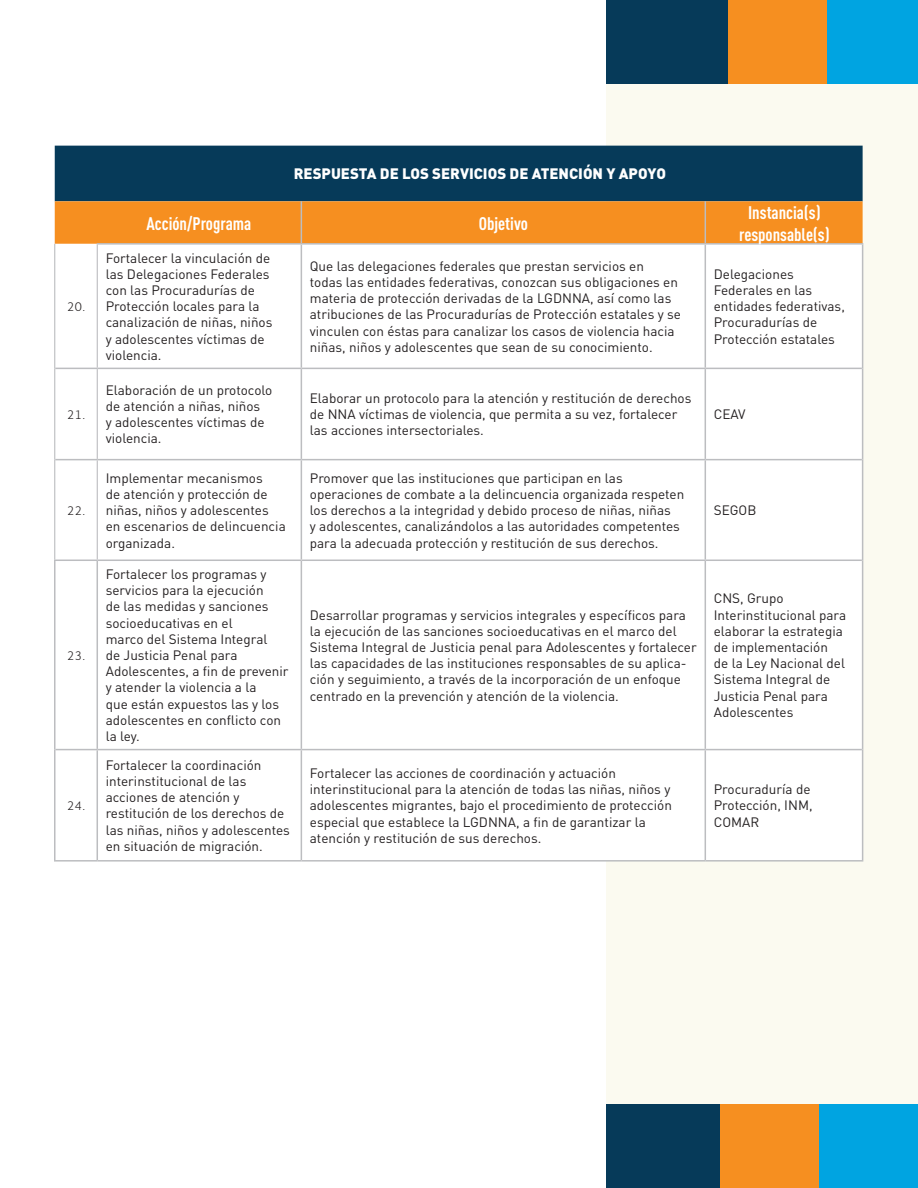
<style>
.page{position:relative;width:918px;height:1188px;background:#fff}
.page>*{position:absolute;margin:0;border:0;box-sizing:border-box;transform-origin:0 0}
.t1{font:700 18px/21.6px "DIN Cond";color:#fff;text-align:center}
.t2{font:900 15px "DIN Pro";color:#fff}
.t3{font:13.5px/16.2px "DIN Pro";color:#231f20}
.t4{font:300 12px "Soberana Sans";color:#231f20}
</style>
<div class="page">
<div style="left:606px;top:64px;width:311px;height:1086px;background:#fbfaf0"></div>
<div style="left:819px;top:1105px;width:99px;height:83px;background:#00a4e1"></div>
<div style="left:720px;top:1105px;width:99px;height:83px;background:#f68f20"></div>
<div style="left:607px;top:1105px;width:113px;height:83px;background:#063a59"></div>
<div style="left:827px;top:0;width:91px;height:83px;background:#00a4e1"></div>
<div style="left:728px;top:0;width:99px;height:83px;background:#f68f20"></div>
<div style="left:606px;top:0;width:122px;height:83px;background:#063a59"></div>
<div style="left:55px;top:146px;width:808px;height:55px;background:#063a59"></div>
<div style="left:55px;top:201px;width:808px;height:43px;background:#f68f20"></div>
<svg style="left:55px;top:244px;width:807px;height:616px"></svg>
<hr style="left:54px;top:244px;width:1px;height:124px;background:#bcbdc0">
<hr style="left:54px;top:368px;width:1px;height:92px;background:#bcbdc0">
<hr style="left:97px;top:369px;width:1px;height:90px;background:#bcbdc0">
<hr style="left:301px;top:369px;width:1px;height:90px;background:#bcbdc0">
<hr style="left:705px;top:369px;width:1px;height:90px;background:#bcbdc0">
<hr style="left:862px;top:368px;width:1px;height:92px;background:#bcbdc0">
<hr style="left:97px;top:459px;width:204px;height:1px;background:#bcbdc0">
<hr style="left:301px;top:459px;width:404px;height:1px;background:#bcbdc0">
<hr style="left:705px;top:459px;width:157px;height:1px;background:#bcbdc0">
<hr style="left:54px;top:460px;width:1px;height:100px;background:#bcbdc0">
<hr style="left:55px;top:459px;width:42px;height:1px;background:#bcbdc0">
<hr style="left:97px;top:460px;width:1px;height:100px;background:#bcbdc0">
<hr style="left:301px;top:201px;width:1px;height:42px;background:#bcbdc0">
<hr style="left:705px;top:201px;width:1px;height:42px;background:#bcbdc0">
<hr style="left:301px;top:460px;width:1px;height:100px;background:#bcbdc0">
<hr style="left:705px;top:460px;width:1px;height:100px;background:#bcbdc0">
<hr style="left:862px;top:460px;width:1px;height:100px;background:#bcbdc0">
<hr style="left:55px;top:368px;width:42px;height:1px;background:#bcbdc0">
<hr style="left:54px;top:561px;width:2px;height:189px;background:#bcbdc0">
<hr style="left:54px;top:560px;width:43px;height:1px;background:#bcbdc0">
<hr style="left:97px;top:560px;width:204px;height:1px;background:#bcbdc0">
<hr style="left:301px;top:560px;width:404px;height:1px;background:#bcbdc0">
<hr style="left:705px;top:560px;width:157px;height:1px;background:#bcbdc0">
<hr style="left:97px;top:561px;width:1px;height:188px;background:#bcbdc0">
<hr style="left:301px;top:561px;width:1px;height:188px;background:#bcbdc0">
<hr style="left:705px;top:561px;width:1px;height:188px;background:#bcbdc0">
<hr style="left:862px;top:560px;width:1px;height:190px;background:#bcbdc0">
<hr style="left:54px;top:750px;width:2px;height:110px;background:#bcbdc0">
<hr style="left:56px;top:749px;width:41px;height:1px;background:#bcbdc0">
<hr style="left:97px;top:749px;width:204px;height:1px;background:#bcbdc0">
<hr style="left:301px;top:749px;width:404px;height:1px;background:#bcbdc0">
<hr style="left:705px;top:749px;width:157px;height:1px;background:#bcbdc0">
<hr style="left:97px;top:750px;width:1px;height:110px;background:#bcbdc0">
<hr style="left:301px;top:750px;width:1px;height:110px;background:#bcbdc0">
<hr style="left:705px;top:750px;width:1px;height:110px;background:#bcbdc0">
<hr style="left:862px;top:750px;width:1px;height:110px;background:#bcbdc0">
<hr style="left:54px;top:860px;width:43px;height:2px;background:#bcbdc0">
<hr style="left:97px;top:860px;width:204px;height:2px;background:#bcbdc0">
<hr style="left:301px;top:860px;width:404px;height:2px;background:#bcbdc0">
<hr style="left:705px;top:860px;width:158px;height:2px;background:#bcbdc0">
<hr style="left:97px;top:245px;width:1px;height:123px;background:#bcbdc0">
<hr style="left:97px;top:243px;width:204px;height:2px;background:#bcbdc0">
<hr style="left:301px;top:243px;width:404px;height:2px;background:#bcbdc0">
<hr style="left:705px;top:243px;width:158px;height:2px;background:#bcbdc0">
<hr style="left:301px;top:245px;width:1px;height:123px;background:#bcbdc0">
<hr style="left:705px;top:245px;width:1px;height:123px;background:#bcbdc0">
<hr style="left:862px;top:245px;width:1px;height:123px;background:#bcbdc0">
<hr style="left:97px;top:368px;width:204px;height:1px;background:#bcbdc0">
<hr style="left:301px;top:368px;width:404px;height:1px;background:#bcbdc0">
<hr style="left:705px;top:368px;width:157px;height:1px;background:#bcbdc0">
<p class="t4" style="left:67px;top:298px;width:20px">20.</p>
<p class="t4" style="left:67px;top:406px;width:20px">21.</p>
<p class="t4" style="left:67px;top:502px;width:20px">22.</p>
<p class="t4" style="left:67px;top:647px;width:20px">23.</p>
<p class="t4" style="left:67px;top:798px;width:20px">24.</p>
<p class="t2" style="left:294px;top:164px;width:374px">RESPUESTA DE LOS SERVICIOS DE ATENCIÓN Y APOYO</p>
<h1 class="t1" style="left:147px;top:212px;width:106px">Acción/Programa</h1>
<h1 class="t1" style="left:479px;top:212px;width:51px">Objetivo</h1>
<h1 class="t1" style="left:739px;top:201px;width:92px">Instancia(s) responsable(s)</h1>
<p class="t3" style="left:106px;top:249px;width:168px">Fortalecer la vinculación de las Delegaciones Federales con las Procuradurías de<br>Protección locales para la canalización de niñas, niños y adolescentes víctimas de violencia.</p>
<p class="t3" style="left:310px;top:257px;width:373px">Que las delegaciones federales que prestan servicios en<br>todas las entidades federativas, conozcan sus obligaciones en materia de protección derivadas de la LGDNNA, así como las atribuciones de las Procuradurías de Protección estatales y se vinculen con éstas para canalizar los casos de violencia hacia niñas, niños y adolescentes que sean de su conocimiento.</p>
<p class="t3" style="left:714px;top:265px;width:133px">Delegaciones<br>Federales en las entidades federativas,<br>Procuradurías de<br>Protección estatales</p>
<p class="t3" style="left:106px;top:381px;width:168px">Elaboración de un protocolo de atención a niñas, niños<br>y adolescentes víctimas de violencia.</p>
<p class="t3" style="left:310px;top:389px;width:383px">Elaborar un protocolo para la atención y restitución de derechos de NNA víctimas de violencia, que permita a su vez, fortalecer las acciones intersectoriales.</p>
<p class="t3" style="left:106px;top:469px;width:181px">Implementar mecanismos<br>de atención y protección de niñas, niños y adolescentes en escenarios de delincuencia organizada.</p>
<p class="t3" style="left:310px;top:469px;width:376px">Promover que las instituciones que participan en las operaciones de combate a la delincuencia organizada respeten los derechos a la integridad y debido proceso de niñas, niñas<br>y adolescentes, canalizándolos a las autoridades competentes para la adecuada protección y restitución de sus derechos.</p>
<p class="t3" style="left:106px;top:566px;width:184px">Fortalecer los programas y servicios para la ejecución<br>de las medidas y sanciones socioeducativas en el<br>marco del Sistema Integral<br>de Justicia Penal para<br>Adolescentes, a fin de prevenir y atender la violencia a la<br>que están expuestos las y los adolescentes en conflicto con la ley.</p>
<p class="t3" style="left:310px;top:606px;width:388px">Desarrollar programas y servicios integrales y específicos para la ejecución de las sanciones socioeducativas en el marco del Sistema Integral de Justicia penal para Adolescentes y fortalecer las capacidades de las instituciones responsables de su aplica&shy;ción y seguimiento, a través de la incorporación de un enfoque centrado en la prevención y atención de la violencia.</p>
<p class="t3" style="left:106px;top:756px;width:186px">Fortalecer la coordinación interinstitucional de las acciones de atención y restitución de los derechos de las niñas, niños y adolescentes en situación de migración.</p>
<p class="t3" style="left:310px;top:764px;width:364px">Fortalecer las acciones de coordinación y actuación interinstitucional para la atención de todas las niñas, niños y adolescentes migrantes, bajo el procedimiento de protección especial que establece la LGDNNA, a fin de garantizar la atención y restitución de sus derechos.</p>
<p class="t3" style="left:714px;top:406px;width:33px">CEAV</p>
<p class="t3" style="left:714px;top:502px;width:44px">SEGOB</p>
<p class="t3" style="left:714px;top:590px;width:134px">CNS, Grupo<br>Interinstitucional para elaborar la estrategia de implementación<br>de la Ley Nacional del<br>Sistema Integral de<br>Justicia Penal para<br>Adolescentes</p>
<p class="t3" style="left:714px;top:781px;width:100px">Procuraduría de<br>Protección, INM,<br>COMAR</p>
</div>
